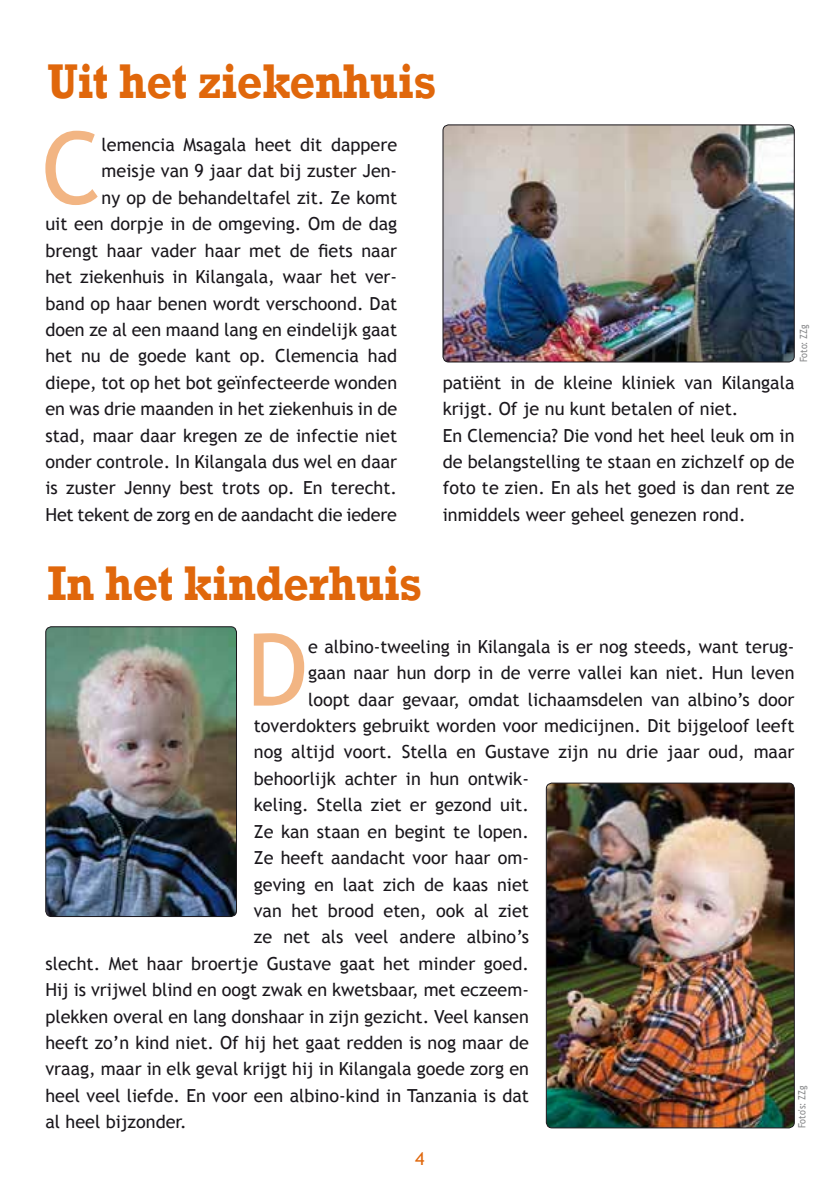
<style>
.page{position:relative;width:840px;height:1191px;background:#fff}
.page>*{position:absolute;margin:0;border:0;box-sizing:border-box;transform-origin:0 0}
.t1{font:100.4px "Trebuchet MS";color:#f2b583}
.t2{font:700 50px "Rockwell";letter-spacing:-.01em;color:#e0670b;scale:.9 1}
.t3{font:18px/26.4px "Trebuchet MS";color:#1a171c;text-align:right}
.t4{font:18px "Trebuchet MS";color:#e0670b}
.t5{font:10px "Trebuchet MS";letter-spacing:-.01em;color:#87888a;scale:.9 1}
</style>
<div class="page">
<img style="left:443px;top:125px;width:350px;height:237px">
<div style="left:442px;top:125px;width:352px;height:237px;border:1px solid #1a171c;border-radius:6px"></div>
<img style="left:547px;top:783px;width:246px;height:344px">
<div style="left:545px;top:783px;width:249px;height:345px;border:1px solid #1a171c;border-radius:6px"></div>
<img style="left:46px;top:628px;width:190px;height:288px">
<div style="left:45px;top:626px;width:192px;height:290px;border:1px solid #1a171c;border-radius:6px"></div>
<h2 class="t2" style="left:47px;top:51px;width:433px">Uit het ziekenhuis</h2>
<h1 class="t1" style="left:41px;top:109px;width:62px">C</h1>
<p class="t3" style="left:45px;top:132px;width:353px">lemencia Msagala heet dit dappere meisje van 9 jaar dat bij zuster Jen-<br>ny op de behandeltafel zit. Ze komt<br>uit een dorpje in de omgeving. Om de dag brengt haar vader haar met de fiets naar het ziekenhuis in Kilangala, waar het ver&shy;band op haar benen wordt verschoond. Dat doen ze al een maand lang en eindelijk gaat het nu de goede kant op. Clemencia had diepe, tot op het bot geïnfecteerde wonden en was drie maanden in het ziekenhuis in de stad, maar daar kregen ze de infectie niet onder controle. In Kilangala dus wel en daar is zuster Jenny best trots op. En terecht.<br>Het tekent de zorg en de aandacht die iedere</p>
<p class="t5" style="left:797px;top:362px;width:43px;rotate:-90deg">Foto: ZZg</p>
<p class="t3" style="left:442px;top:369px;width:353px;text-align:left">patiënt in de kleine kliniek van Kilangala krijgt. Of je nu kunt betalen of niet.<br>En Clemencia? Die vond het heel leuk om in de belangstelling te staan en zichzelf op de foto te zien. En als het goed is dan rent ze inmiddels weer geheel genezen rond.</p>
<h2 class="t2" style="left:47px;top:553px;width:417px">In het kinderhuis</h2>
<h1 class="t1" style="left:246px;top:611px;width:63px">D</h1>
<p class="t3" style="left:308px;top:633px;width:487px">e albino-tweeling in Kilangala is er nog steeds, want terug-</p>
<p class="t3" style="left:308px;top:660px;width:487px">gaan naar hun dorp in de verre vallei kan niet. Hun leven</p>
<p class="t3" style="left:308px;top:686px;width:487px">loopt daar gevaar, omdat lichaamsdelen van albino’s door</p>
<p class="t3" style="left:254px;top:712px;width:542px">toverdokters gebruikt worden voor medicijnen. Dit bijgeloof leeft</p>
<p class="t3" style="left:254px;top:739px;width:542px">nog altijd voort. Stella en Gustave zijn nu drie jaar oud, maar</p>
<p class="t3" style="left:254px;top:765px;width:276px">behoorlijk achter in hun ontwik-</p>
<p class="t3" style="left:254px;top:792px;width:276px">keling. Stella ziet er gezond uit.</p>
<p class="t3" style="left:254px;top:818px;width:276px">Ze kan staan en begint te lopen.</p>
<p class="t3" style="left:254px;top:844px;width:276px">Ze heeft aandacht voor haar om-</p>
<p class="t3" style="left:254px;top:871px;width:276px">geving en laat zich de kaas niet</p>
<p class="t3" style="left:254px;top:897px;width:276px">van het brood eten, ook al ziet</p>
<p class="t3" style="left:254px;top:924px;width:276px">ze net als veel andere albino’s</p>
<p class="t3" style="left:45px;top:950px;width:485px">slecht. Met haar broertje Gustave gaat het minder goed.</p>
<p class="t3" style="left:45px;top:977px;width:485px">Hij is vrijwel blind en oogt zwak en kwetsbaar, met eczeem-</p>
<p class="t3" style="left:45px;top:1003px;width:485px">plekken overal en lang donshaar in zijn gezicht. Veel kansen</p>
<p class="t3" style="left:45px;top:1029px;width:485px">heeft zo’n kind niet. Of hij het gaat redden is nog maar de</p>
<p class="t3" style="left:45px;top:1056px;width:485px">vraag, maar in elk geval krijgt hij in Kilangala goede zorg en</p>
<p class="t3" style="left:45px;top:1082px;width:485px">heel veel liefde. En voor een albino-kind in Tanzania is dat</p>
<p class="t3" style="left:45px;top:1109px;width:143px">al heel bijzonder.</p>
<p class="t5" style="left:795px;top:1128px;width:49px;rotate:-90deg">Foto's: ZZg</p>
<p class="t4" style="left:415px;top:1147px;width:11px">4</p>
</div>
